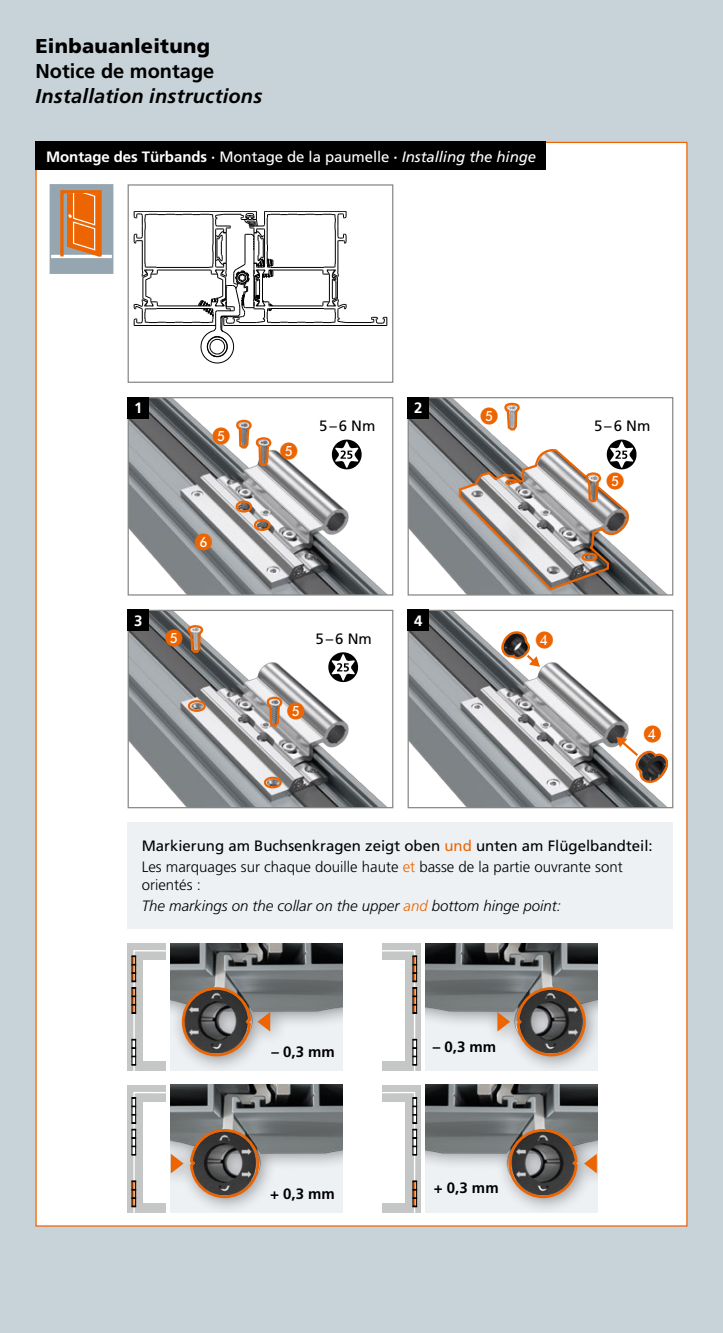
<style>
.page{position:relative;width:723px;height:1333px;background:#fff}
.page>*{position:absolute;margin:0;border:0;box-sizing:border-box;transform-origin:0 0}
.t1{font:italic 700 20px "Frutiger LT Pro";letter-spacing:.01em;color:#000}
.t2{font:900 20px "Frutiger LT Pro";letter-spacing:.01em;color:#000}
.t3{font:700 20px "Frutiger LT Pro";color:#000}
.t4{font:300 15px/21px "Frutiger LT Pro";color:#000}
.t5{font:700 15px "Frutiger LT Pro";letter-spacing:-.005em;color:#fff}
.t6{font:italic 300 15px/21px "Frutiger LT Pro";color:#000}
.t7{font:700 15px "Frutiger LT Pro";color:#000}
.t8{font:15px "Frutiger LT Pro";color:#000}
.s1{font-weight:400}
.s2{font-weight:400;font-style:italic}
.s3{font-weight:400;color:#ec6502}
.s4{color:#ec6502}
.s5{font-style:normal}
</style>
<div class="page">
<div style="left:0;top:0;width:723px;height:1332px;background:#c8d3d9"></div>
<div style="left:35px;top:142px;width:652px;height:1084px;background:#fff"></div>
<div style="left:35px;top:142px;width:511px;height:28px;background:#000"></div>
<div style="left:128px;top:822px;width:545px;height:106px;background:#eef1f4"></div>
<img style="left:170px;top:943px;width:172px;height:127px">
<svg style="left:257px;top:1011px;width:13px;height:20px"></svg>
<svg style="left:182px;top:987px;width:69px;height:69px;background:#726358"></svg>
<div style="left:128px;top:943px;width:38px;height:127px;background:#c5c6c6"></div>
<svg style="left:132px;top:950px;width:34px;height:120px"></svg>
<div style="left:128px;top:1084px;width:38px;height:128px;background:#c5c6c6"></div>
<img style="left:170px;top:1084px;width:172px;height:128px">
<svg style="left:132px;top:1091px;width:52px;height:121px"></svg>
<svg style="left:190px;top:1128px;width:69px;height:70px;background:#726358"></svg>
<img style="left:425px;top:1084px;width:172px;height:128px">
<svg style="left:584px;top:1153px;width:13px;height:20px"></svg>
<svg style="left:508px;top:1128px;width:69px;height:70px;background:#716358"></svg>
<div style="left:383px;top:1084px;width:38px;height:128px;background:#c5c6c6"></div>
<svg style="left:383px;top:1092px;width:34px;height:120px"></svg>
<img style="left:425px;top:943px;width:172px;height:127px">
<svg style="left:497px;top:1011px;width:13px;height:20px"></svg>
<svg style="left:517px;top:987px;width:69px;height:69px;background:#716258"></svg>
<div style="left:383px;top:943px;width:38px;height:127px;background:#c5c6c6"></div>
<svg style="left:383px;top:950px;width:34px;height:120px"></svg>
<div style="left:51px;top:186px;width:61px;height:86px;background:#95a6b0"></div>
<div style="left:50px;top:184px;width:63px;height:90px;border:3px solid #95a6b0"></div>
<hr style="left:51px;top:255px;width:61px;height:3px;background:#fff">
<div style="left:60px;top:190px;width:42px;height:68px;border:3px solid #ec6502"></div>
<svg style="left:67px;top:193px;width:33px;height:63px;background:#e97b29"></svg>
<svg style="left:127px;top:184px;width:267px;height:199px"></svg>
<img style="left:130px;top:611px;width:256px;height:195px">
<svg style="left:264px;top:776px;width:18px;height:12px"></svg>
<svg style="left:188px;top:700px;width:18px;height:12px"></svg>
<div style="left:128px;top:609px;width:265px;height:199px;border:1px solid #878786"></div>
<div style="left:128px;top:609px;width:21px;height:22px;background:#000"></div>
<div style="left:308px;top:624px;width:71px;height:28px;background:#fff"></div>
<svg style="left:328px;top:652px;width:30px;height:30px"></svg>
<img style="left:409px;top:399px;width:257px;height:194px">
<div style="left:407px;top:397px;width:266px;height:198px;border:1px solid #878786"></div>
<div style="left:407px;top:397px;width:22px;height:21px;background:#000"></div>
<div style="left:587px;top:411px;width:71px;height:28px;background:#fff"></div>
<img style="left:130px;top:399px;width:256px;height:194px">
<svg style="left:236px;top:500px;width:16px;height:12px"></svg>
<svg style="left:254px;top:519px;width:16px;height:12px"></svg>
<div style="left:128px;top:397px;width:265px;height:198px;border:1px solid #878786"></div>
<div style="left:128px;top:397px;width:21px;height:21px;background:#000"></div>
<div style="left:312px;top:411px;width:71px;height:28px;background:#fff"></div>
<svg style="left:332px;top:439px;width:30px;height:30px"></svg>
<img style="left:409px;top:611px;width:257px;height:195px">
<div style="left:407px;top:609px;width:266px;height:199px;border:1px solid #878786"></div>
<div style="left:407px;top:609px;width:22px;height:22px;background:#000"></div>
<svg style="left:165px;top:610px;width:39px;height:44px"></svg>
<svg style="left:266px;top:623px;width:39px;height:104px"></svg>
<svg style="left:457px;top:397px;width:179px;height:194px"></svg>
<svg style="left:213px;top:397px;width:59px;height:70px"></svg>
<svg style="left:280px;top:442px;width:17px;height:18px"></svg>
<svg style="left:497px;top:630px;width:56px;height:37px"></svg>
<svg style="left:616px;top:725px;width:53px;height:61px"></svg>
<svg style="left:195px;top:533px;width:17px;height:17px"></svg>
<h1 class="t2" style="left:35px;top:34px;width:176px">Einbauanleitung</h1>
<h1 class="t3" style="left:35px;top:60px;width:180px">Notice de montage</h1>
<h1 class="t1" style="left:35px;top:85px;width:228px">Installation instructions</h1>
<p class="t5" style="left:46px;top:147px;width:492px">Montage des Türbands · <span class="s1">Montage de la paumelle</span> · <span class="s2">Installing the hinge</span></p>
<p class="t5" style="left:134px;top:399px;width:10px">1</p>
<p class="t5" style="left:134px;top:611px;width:10px">3</p>
<p class="t8" style="left:319px;top:417px;width:58px">5–6 Nm</p>
<p class="t5" style="left:414px;top:399px;width:10px">2</p>
<p class="t8" style="left:316px;top:629px;width:58px">5–6 Nm</p>
<p class="t5" style="left:414px;top:611px;width:10px">4</p>
<p class="t8" style="left:594px;top:417px;width:58px">5–6 Nm</p>
<p class="t4" style="left:142px;top:835px;width:512px"><span class="s1">Markierung am Buchsenkragen zeigt oben</span> <span class="s3">und</span> <span class="s1">unten am Flügelbandteil:<br></span>Les marquages sur chaque douille haute <span class="s4">et</span> basse de la partie ouvrante sont</p>
<p class="t6" style="left:142px;top:874px;width:421px"><span class="s5">orientés :<br></span>The markings on the collar on the upper <span class="s4">and</span> bottom hinge point:</p>
<p class="t7" style="left:271px;top:1042px;width:65px">– 0,3 mm</p>
<p class="t7" style="left:433px;top:1037px;width:65px">– 0,3 mm</p>
<p class="t7" style="left:270px;top:1184px;width:66px">+ 0,3 mm</p>
<p class="t7" style="left:434px;top:1179px;width:66px">+ 0,3 mm</p>
</div>
